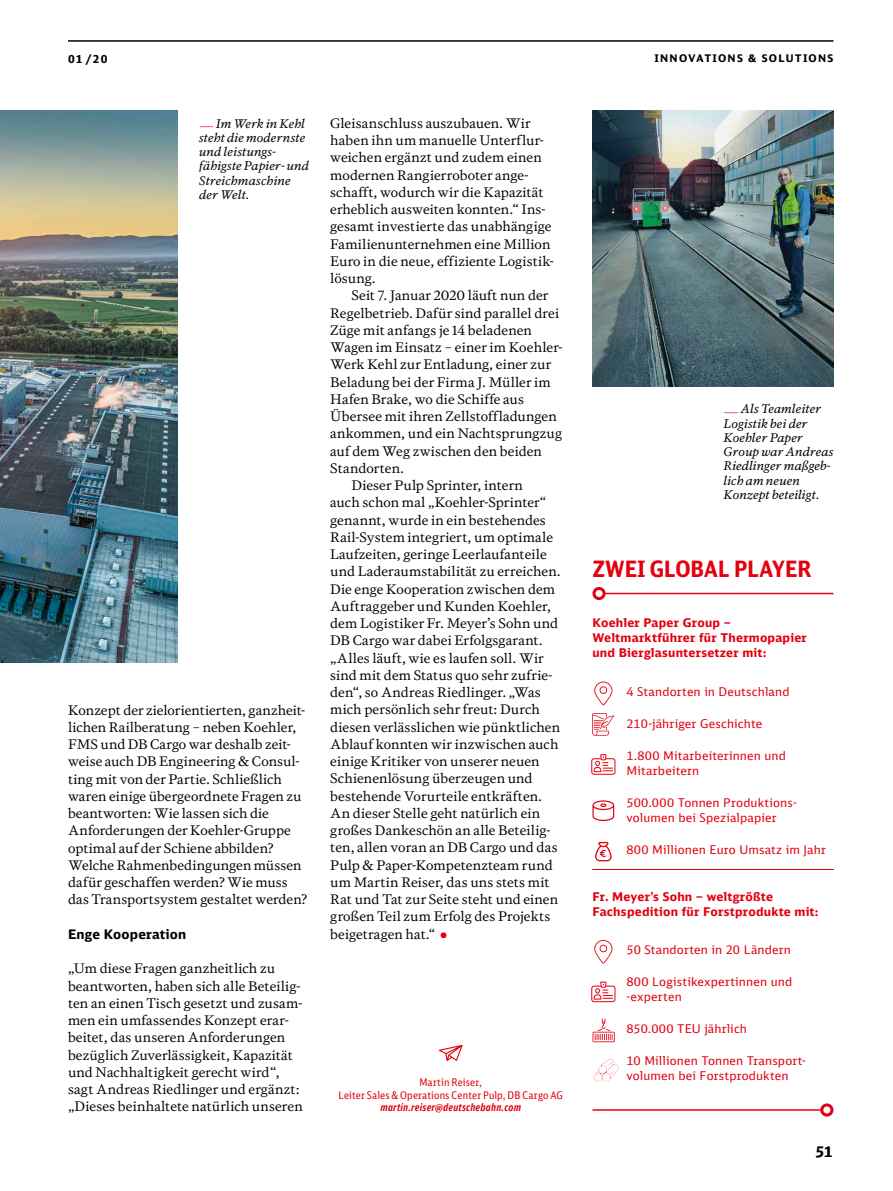
<style>
.page{position:relative;width:893px;height:1191px;background:#fff}
.page>*{position:absolute;margin:0;border:0;box-sizing:border-box;transform-origin:0 0}
.t1{font:700 22.5px "DB Sans Cond";letter-spacing:-.01em;color:#e3000f}
.t2{font:700 15px "DB Sans";color:#000}
.t3{font:13.2px/17.2px "DB Serif";letter-spacing:.005em;color:#000}
.t4{font:700 13.2px "DB Sans";letter-spacing:.015em;color:#000}
.t5{font:12px/15px "DB Sans";letter-spacing:.015em;color:#e3000f}
.t6{font:italic 12px/14.2px "DB Serif";letter-spacing:.015em;color:#000}
.t7{font:700 12px/15px "DB Sans";letter-spacing:.02em;color:#e3000f}
.t8{font:700 11.25px "DB Sans";color:#000}
.t9{font:10.5px/12.6px "DB Sans Cond";letter-spacing:.015em;color:#e3000f;text-align:center}
.t10{font:italic 700 10.5px "DB Sans Display";letter-spacing:.02em;color:#e3000f}
.t11{font:700 10.5px "DB Sans";letter-spacing:.115em;color:#000}
.s1{font-size:19.5px;color:#e3000f}
</style>
<div class="page">
<img style="left:0;top:111px;width:178px;height:552px">
<div style="left:592px;top:587px;width:14px;height:13px;border:3px solid #e3000f;border-radius:50%"></div>
<hr style="left:604px;top:593px;width:229px;height:1px;background:#e3000f">
<div style="left:820px;top:1103px;width:13px;height:13px;border:3px solid #e3000f;border-radius:50%"></div>
<hr style="left:592px;top:1109px;width:230px;height:1px;background:#e3000f">
<svg style="left:439px;top:1044px;width:24px;height:17px"></svg>
<svg style="left:593px;top:1018px;width:22px;height:24px"></svg>
<svg style="left:591px;top:754px;width:24px;height:20px"></svg>
<svg style="left:591px;top:981px;width:24px;height:21px"></svg>
<svg style="left:595px;top:842px;width:17px;height:19px"></svg>
<svg style="left:592px;top:713px;width:23px;height:22px"></svg>
<svg style="left:594px;top:681px;width:18px;height:24px"></svg>
<svg style="left:594px;top:940px;width:18px;height:23px"></svg>
<svg style="left:592px;top:800px;width:22px;height:21px"></svg>
<svg style="left:593px;top:1058px;width:26px;height:24px"></svg>
<hr style="left:592px;top:869px;width:241px;height:1px;background:#e3000f">
<img style="left:592px;top:111px;width:241px;height:276px">
<hr style="left:68px;top:40px;width:765px;height:2px;background:#000">
<p class="t8" style="left:68px;top:51px;width:41px">01 /20</p>
<p class="t11" style="left:655px;top:51px;width:180px">INNOVATIONS &amp; SOLUTIONS</p>
<p class="t6" style="left:199px;top:116px;width:111px;text-indent:5px"><sup>_</sup>Im Werk in Kehl steht die modernste und leistungs&shy;fähigste Papier- und<br>Streichmaschine der Welt.</p>
<p class="t3" style="left:68px;top:701px;width:241px">Konzept der zielorientierten, ganzheit&shy;lichen Railberatung – neben Koehler, FMS und DB Cargo war deshalb zeit&shy;weise auch DB Engineering &amp; Consul&shy;ting mit von der Partie. Schließlich waren einige übergeordnete Fragen zu beantworten: Wie lassen sich die Anforderungen der Koehler-Gruppe optimal auf der Schiene abbilden?<br>Welche Rahmenbedingungen müssen dafür geschaffen werden? Wie muss das Transportsystem gestaltet werden?</p>
<p class="t4" style="left:68px;top:925px;width:120px">Enge Kooperation</p>
<p class="t3" style="left:68px;top:960px;width:236px">„Um diese Fragen ganzheitlich zu beantworten, haben sich alle Beteilig&shy;ten an einen Tisch gesetzt und zusam&shy;men ein umfassendes Konzept erar&shy;beitet, das unseren Anforderungen bezüglich Zuverlässigkeit, Kapazität und Nachhaltigkeit gerecht wird“, sagt Andreas Riedlinger und ergänzt: „Dieses beinhaltete natürlich unseren</p>
<p class="t3" style="left:330px;top:114px;width:224px">Gleisanschluss auszubauen. Wir haben ihn um manuelle Unterflur&shy;weichen ergänzt und zudem einen modernen Rangierroboter ange&shy;schafft, wodurch wir die Kapazität erheblich ausweiten konnten.“ Ins&shy;gesamt investierte das unabhängige<br>Familienunternehmen eine Million<br>Euro in die neue, effiziente Logistik&shy;lösung.</p>
<p class="t3" style="left:351px;top:287px;width:198px">Seit 7. Januar 2020 läuft nun der</p>
<p class="t3" style="left:330px;top:304px;width:230px">Regelbetrieb. Dafür sind parallel drei</p>
<p class="t3" style="left:330px;top:321px;width:203px">Züge mit anfangs je 14 beladenen</p>
<p class="t3" style="left:330px;top:338px;width:234px">Wagen im Einsatz – einer im Koehler-</p>
<p class="t3" style="left:330px;top:356px;width:222px">Werk Kehl zur Entladung, einer zur</p>
<p class="t3" style="left:330px;top:373px;width:222px">Beladung bei der Firma J. Müller im</p>
<p class="t3" style="left:330px;top:390px;width:195px">Hafen Brake, wo die Schiffe aus</p>
<p class="t3" style="left:330px;top:407px;width:228px">Übersee mit ihren Zellstoffladungen</p>
<p class="t3" style="left:330px;top:425px;width:233px">ankommen, und ein Nachtsprungzug</p>
<p class="t3" style="left:330px;top:442px;width:213px">auf dem Weg zwischen den beiden</p>
<p class="t3" style="left:330px;top:459px;width:75px">Standorten.</p>
<p class="t3" style="left:351px;top:476px;width:173px">Dieser Pulp Sprinter, intern</p>
<p class="t3" style="left:330px;top:494px;width:217px">auch schon mal „Koehler-Sprinter“</p>
<p class="t3" style="left:330px;top:511px;width:217px">genannt, wurde in ein bestehendes</p>
<p class="t3" style="left:330px;top:528px;width:224px">Rail-System integriert, um optimale</p>
<p class="t3" style="left:330px;top:545px;width:218px">Laufzeiten, geringe Leerlaufanteile</p>
<p class="t3" style="left:330px;top:563px;width:232px">und Laderaumstabilität zu erreichen.</p>
<p class="t3" style="left:330px;top:580px;width:226px">Die enge Kooperation zwischen dem</p>
<p class="t3" style="left:330px;top:597px;width:222px">Auftraggeber und Kunden Koehler,</p>
<p class="t3" style="left:330px;top:614px;width:229px">dem Logistiker Fr. Meyer’s Sohn und</p>
<p class="t3" style="left:330px;top:632px;width:214px">DB Cargo war dabei Erfolgsgarant.</p>
<p class="t3" style="left:330px;top:649px;width:215px">„Alles läuft, wie es laufen soll. Wir</p>
<p class="t3" style="left:330px;top:666px;width:224px">sind mit dem Status quo sehr zufrie-</p>
<p class="t3" style="left:330px;top:683px;width:212px">den“, so Andreas Riedlinger. „Was</p>
<p class="t3" style="left:330px;top:701px;width:211px">mich persönlich sehr freut: Durch</p>
<p class="t3" style="left:330px;top:718px;width:231px">diesen verlässlichen wie pünktlichen</p>
<p class="t3" style="left:330px;top:735px;width:230px">Ablauf konnten wir inzwischen auch</p>
<p class="t3" style="left:330px;top:752px;width:211px">einige Kritiker von unserer neuen</p>
<p class="t3" style="left:330px;top:770px;width:204px">Schienenlösung überzeugen und</p>
<p class="t3" style="left:330px;top:787px;width:213px">bestehende Vorurteile entkräften.</p>
<p class="t3" style="left:330px;top:804px;width:212px">An dieser Stelle geht natürlich ein</p>
<p class="t3" style="left:330px;top:821px;width:222px">großes Dankeschön an alle Beteilig-</p>
<p class="t3" style="left:330px;top:839px;width:229px">ten, allen voran an DB Cargo und das</p>
<p class="t3" style="left:330px;top:856px;width:224px">Pulp &amp; Paper-Kompetenzteam rund</p>
<p class="t3" style="left:330px;top:873px;width:221px">um Martin Reiser, das uns stets mit</p>
<p class="t3" style="left:330px;top:890px;width:229px">Rat und Tat zur Seite steht und einen</p>
<p class="t3" style="left:330px;top:908px;width:222px">großen Teil zum Erfolg des Projekts</p>
<p class="t3" style="left:330px;top:925px;width:121px">beigetragen hat.“ <span class="s1">•</span></p>
<p class="t9" style="left:339px;top:1076px;width:226px">Martin Reiser,<br>Leiter Sales &amp; Operations Center Pulp, DB Cargo AG</p>
<p class="t10" style="left:380px;top:1101px;width:142px">martin.reiser@deutschebahn.com</p>
<p class="t6" style="left:724px;top:402px;width:111px;text-indent:5px"><sup>_</sup>Als Teamleiter<br>Logistik bei der<br>Koehler Paper<br>Group war Andreas<br>Riedlinger maßgeb&shy;lich am neuen<br>Konzept beteiligt.</p>
<h1 class="t1" style="left:592px;top:554px;width:220px">ZWEI GLOBAL PLAYER</h1>
<p class="t7" style="left:592px;top:615px;width:216px">Koehler Paper Group –<br>Weltmarktführer für Thermopapier und Bierglasuntersetzer mit:</p>
<p class="t5" style="left:626px;top:684px;width:165px">4 Standorten in Deutschland</p>
<p class="t5" style="left:626px;top:716px;width:137px">210-jähriger Geschichte</p>
<p class="t5" style="left:626px;top:748px;width:161px">1.800 Mitarbeiterinnen und<br>Mitarbeitern</p>
<p class="t5" style="left:626px;top:795px;width:172px">500.000 Tonnen Produktions&shy;volumen bei Spezialpapier</p>
<p class="t5" style="left:626px;top:842px;width:201px">800 Millionen Euro Umsatz im Jahr</p>
<p class="t7" style="left:592px;top:888px;width:227px">Fr. Meyer’s Sohn – weltgrößte<br>Fachspedition für Forstprodukte mit:</p>
<p class="t5" style="left:626px;top:942px;width:166px">50 Standorten in 20 Ländern</p>
<p class="t5" style="left:626px;top:974px;width:167px">800 Logistikexpertinnen und -experten</p>
<p class="t5" style="left:626px;top:1021px;width:122px">850.000 TEU jährlich</p>
<p class="t5" style="left:626px;top:1053px;width:181px">10 Millionen Tonnen Transport&shy;volumen bei Forstprodukten</p>
<p class="t2" style="left:815px;top:1142px;width:19px">51</p>
</div>
